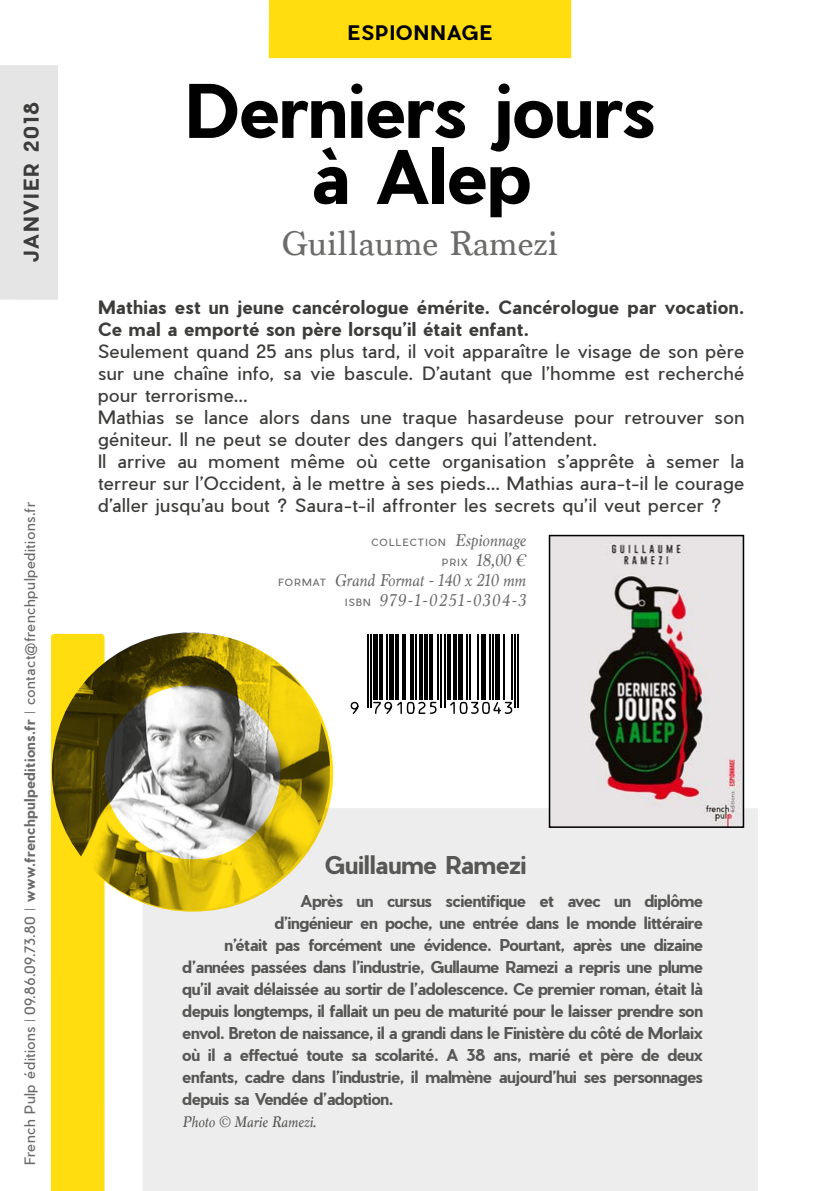
<style>
.page{position:relative;width:840px;height:1191px;background:#fff}
.page>*{position:absolute;margin:0;border:0;box-sizing:border-box;transform-origin:0 0}
.t1{font:700 72px/66px "Pier Sans";letter-spacing:-.005em;color:#000;text-align:center}
.t2{font:36px "Marion";color:#6b6b6a}
.t3{font:700 24px "Pier Sans";color:#575756}
.t4{font:700 20px "Pier Sans";letter-spacing:.1em;color:#3c3c3b}
.t5{font:700 19.6px "Pier Sans";letter-spacing:.07em;color:#000}
.t6{font:18px/22px "Pier Sans";letter-spacing:.035em;color:#3c3c3b}
.t7{font:700 18px/22px "Pier Sans";letter-spacing:.025em;color:#3c3c3b}
.t8{font:italic 18px/20px "Marion";color:#6b6b6a;text-align:right}
.t9{font:700 16px "Pier Sans";letter-spacing:-.02em;color:#575756}
.t10{font:italic 16px "Marion";color:#575756}
.t11{font:14px "Pier Sans";letter-spacing:.04em;color:#6b6b6a}
.t12{font:9.8px "Pier Sans";letter-spacing:.125em;color:#6b6b6a}
.s1{font-family:"Avenir"}
.s2{font-weight:700}
.s3{font-family:"Marion";font-style:italic;font-size:18px}
.s4{font-family:"Pier Sans";font-style:normal;font-size:9.8px}
.s5{font-style:inherit}
</style>
<div class="page">
<div style="left:334px;top:808px;width:423px;height:383px;background:#ededed"></div>
<div style="left:0;top:65px;width:58px;height:235px;background:#e5e5e5"></div>
<div style="left:268px;top:0;width:303px;height:58px;background:#ffdd0e"></div>
<svg style="left:368px;top:634px;width:148px;height:78px"></svg>
<hr style="left:366px;top:634px;width:2px;height:74px;background:#000">
<hr style="left:370px;top:634px;width:1px;height:74px;background:#000">
<div style="left:373px;top:634px;width:5px;height:66px;background:#000"></div>
<hr style="left:379px;top:634px;width:4px;height:66px;background:#000">
<hr style="left:386px;top:634px;width:1px;height:66px;background:#000">
<div style="left:389px;top:634px;width:5px;height:66px;background:#000"></div>
<hr style="left:395px;top:634px;width:4px;height:66px;background:#000">
<hr style="left:402px;top:634px;width:3px;height:66px;background:#000">
<hr style="left:410px;top:634px;width:3px;height:66px;background:#000">
<hr style="left:415px;top:634px;width:1px;height:66px;background:#000">
<hr style="left:419px;top:634px;width:4px;height:66px;background:#000">
<hr style="left:424px;top:634px;width:3px;height:66px;background:#000">
<hr style="left:429px;top:634px;width:3px;height:66px;background:#000">
<hr style="left:437px;top:634px;width:2px;height:66px;background:#000">
<hr style="left:440px;top:634px;width:2px;height:74px;background:#000">
<hr style="left:443px;top:634px;width:2px;height:74px;background:#000">
<hr style="left:447px;top:634px;width:3px;height:66px;background:#000">
<hr style="left:453px;top:634px;width:3px;height:66px;background:#000">
<div style="left:458px;top:634px;width:5px;height:66px;background:#000"></div>
<hr style="left:466px;top:634px;width:1px;height:66px;background:#000">
<hr style="left:469px;top:634px;width:2px;height:66px;background:#000">
<hr style="left:477px;top:634px;width:2px;height:66px;background:#000">
<div style="left:480px;top:634px;width:5px;height:66px;background:#000"></div>
<hr style="left:488px;top:634px;width:2px;height:66px;background:#000">
<hr style="left:491px;top:634px;width:2px;height:66px;background:#000">
<hr style="left:495px;top:634px;width:4px;height:66px;background:#000">
<hr style="left:503px;top:634px;width:1px;height:66px;background:#000">
<hr style="left:511px;top:634px;width:1px;height:66px;background:#000">
<hr style="left:514px;top:634px;width:1px;height:74px;background:#000">
<hr style="left:517px;top:634px;width:2px;height:74px;background:#000">
<svg style="left:350px;top:700px;width:162px;height:14px"></svg>
<img style="left:551px;top:538px;width:189px;height:287px">
<div style="left:548px;top:535px;width:195px;height:293px;border:2px solid #000"></div>
<svg style="left:51px;top:632px;width:283px;height:559px;background:#d3c98f"></svg>
<p class="t4" style="left:18px;top:263px;width:162px;rotate:-90deg">JANVIER 2018</p>
<p class="t11" style="left:21px;top:1165px;width:664px;rotate:-90deg">French Pulp éditions <span class="s1">|</span> 09.86.09.73.80 <span class="s1">|</span> <span class="s2">www.frenchpulpeditions.fr</span> <span class="s1">|</span> contact@frenchpulpeditions.fr</p>
<p class="t5" style="left:347px;top:20px;width:146px">ESPIONNAGE</p>
<h1 class="t1" style="left:185px;top:78px;width:471px">Derniers jours à Alep</h1>
<h2 class="t2" style="left:281px;top:221px;width:278px">Guillaume Ramezi</h2>
<p class="t7" style="left:98px;top:296px;width:647px">Mathias est un jeune cancérologue émérite. Cancérologue par vocation.<br>Ce mal a emporté son père lorsqu’il était enfant.</p>
<p class="t6" style="left:98px;top:340px;width:647px">Seulement quand 25 ans plus tard, il voit apparaître le visage de son père sur une chaîne info, sa vie bascule. D’autant que l’homme est recherché pour terrorisme...<br>Mathias se lance alors dans une traque hasardeuse pour retrouver son géniteur. Il ne peut se douter des dangers qui l’attendent.<br>Il arrive au moment même où cette organisation s’apprête à semer la terreur sur l’Occident, à le mettre à ses pieds... Mathias aura-t-il le courage d’aller jusqu’au bout ? Saura-t-il affronter les secrets qu’il veut percer ?</p>
<p class="t12" style="left:371px;top:535px;width:155px">COLLECTION <span class="s3">Espionnage</span></p>
<p class="t8" style="left:278px;top:549px;width:249px"><span class="s4">PRIX</span> 18,00 €<br><span class="s4">FO RM AT</span> Grand Format - 140 x 210 mm<br><span class="s4">ISBN</span> <span class="s5">979-1-0251-0304-3</span></p>
<h3 class="t3" style="left:324px;top:848px;width:203px">Guillaume Ramezi</h3>
<p class="t9" style="left:300px;top:890px;width:403px">Après un cursus scientifique et avec un diplôme</p>
<p class="t9" style="left:274px;top:912px;width:429px">d’ingénieur en poche, une entrée dans le monde littéraire</p>
<p class="t9" style="left:224px;top:934px;width:480px">n’était pas forcément une évidence. Pourtant, après une dizaine</p>
<p class="t9" style="left:182px;top:956px;width:522px">d’années passées dans l’industrie, Gullaume Ramezi a repris une plume</p>
<p class="t9" style="left:182px;top:978px;width:522px">qu’il avait délaissée au sortir de l’adolescence. Ce premier roman, était là</p>
<p class="t9" style="left:182px;top:1000px;width:522px">depuis longtemps, il fallait un peu de maturité pour le laisser prendre son</p>
<p class="t9" style="left:182px;top:1022px;width:521px">envol. Breton de naissance, il a grandi dans le Finistère du côté de Morlaix</p>
<p class="t9" style="left:182px;top:1044px;width:522px">où il a effectué toute sa scolarité. A 38 ans, marié et père de deux</p>
<p class="t9" style="left:182px;top:1066px;width:521px">enfants, cadre dans l’industrie, il malmène aujourd’hui ses personnages</p>
<p class="t9" style="left:182px;top:1088px;width:213px">depuis sa Vendée d’adoption.</p>
<p class="t10" style="left:182px;top:1111px;width:135px">Photo © Marie Ramezi.</p>
</div>
